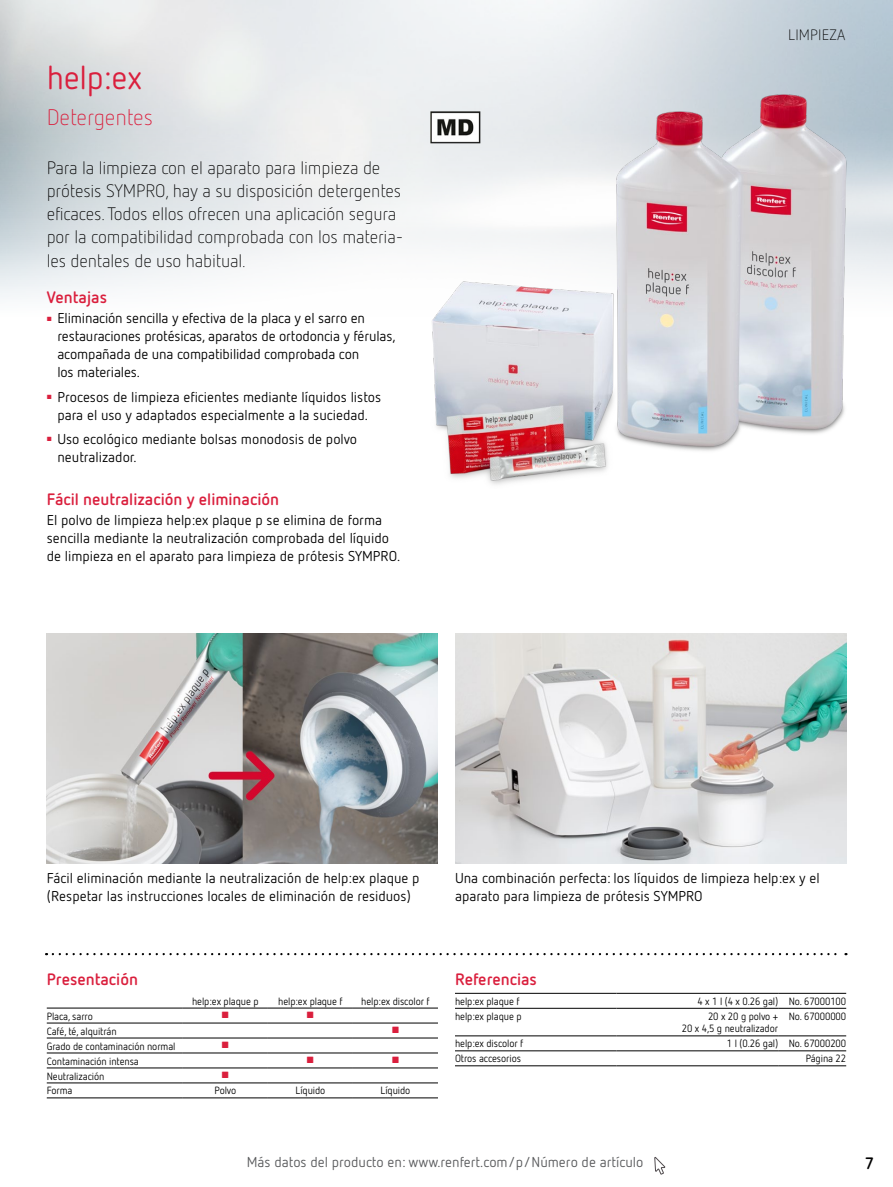
<style>
.page{position:relative;width:893px;height:1187px;background:#fff}
.page>*{position:absolute;margin:0;border:0;box-sizing:border-box;transform-origin:0 0}
.t1{font:33px "Netto Pro";letter-spacing:-.01em;color:#da1f3d}
.t2{font:300 22.5px "Netto Pro";letter-spacing:-.01em;color:#da1f3d}
.t3{font:300 18px/23.2px "Netto Pro";letter-spacing:-.01em;color:#000}
.t4{font:700 16.5px "Netto Pro";color:#da1f3d}
.t5{font:700 16.5px "Netto Pro";color:#000}
.t6{font:300 15px "Netto Pro";letter-spacing:.01em;color:#000}
.t7{font:14.25px/18px "Netto Pro";color:#000}
.t8{font:14.25px "Netto Pro";color:#58595b}
.t9{font:10.5px/12.6px "Netto Pro";letter-spacing:-.01em;color:#000;text-align:right;scale:.96 1}
.t10{font:9px "Netto Pro";color:#da1f3d}
</style>
<div class="page">
<hr style="left:47px;top:1007px;width:136px;height:1px;background:#000">
<hr style="left:183px;top:1007px;width:85px;height:1px;background:#000">
<hr style="left:47px;top:1022px;width:136px;height:1px;background:#000">
<hr style="left:183px;top:1022px;width:85px;height:1px;background:#000">
<hr style="left:268px;top:1007px;width:85px;height:1px;background:#000">
<hr style="left:353px;top:1007px;width:85px;height:1px;background:#000">
<hr style="left:268px;top:1022px;width:85px;height:1px;background:#000">
<hr style="left:353px;top:1022px;width:85px;height:1px;background:#000">
<hr style="left:47px;top:1037px;width:136px;height:1px;background:#000">
<hr style="left:183px;top:1037px;width:85px;height:1px;background:#000">
<hr style="left:268px;top:1037px;width:85px;height:1px;background:#000">
<hr style="left:353px;top:1037px;width:85px;height:1px;background:#000">
<hr style="left:47px;top:1052px;width:136px;height:1px;background:#000">
<hr style="left:183px;top:1052px;width:85px;height:1px;background:#000">
<hr style="left:47px;top:1067px;width:136px;height:1px;background:#000">
<hr style="left:183px;top:1067px;width:85px;height:1px;background:#000">
<hr style="left:47px;top:1082px;width:136px;height:1px;background:#000">
<hr style="left:183px;top:1082px;width:85px;height:1px;background:#000">
<hr style="left:47px;top:1097px;width:136px;height:1px;background:#000">
<hr style="left:183px;top:1097px;width:85px;height:1px;background:#000">
<hr style="left:268px;top:1052px;width:85px;height:1px;background:#000">
<hr style="left:353px;top:1052px;width:85px;height:1px;background:#000">
<hr style="left:268px;top:1067px;width:85px;height:1px;background:#000">
<hr style="left:353px;top:1067px;width:85px;height:1px;background:#000">
<hr style="left:268px;top:1082px;width:85px;height:1px;background:#000">
<hr style="left:353px;top:1082px;width:85px;height:1px;background:#000">
<hr style="left:268px;top:1097px;width:85px;height:1px;background:#000">
<hr style="left:353px;top:1097px;width:85px;height:1px;background:#000">
<svg style="left:654px;top:1157px;width:12px;height:18px"></svg>
<img style="left:387px;top:28px;width:506px;height:457px">
<img style="left:47px;top:633px;width:391px;height:230px">
<img style="left:455px;top:633px;width:391px;height:230px">
<hr style="left:455px;top:992px;width:162px;height:1px;background:#000">
<hr style="left:617px;top:992px;width:161px;height:1px;background:#000">
<hr style="left:778px;top:992px;width:68px;height:1px;background:#000">
<hr style="left:455px;top:1007px;width:162px;height:1px;background:#000">
<hr style="left:617px;top:1007px;width:161px;height:1px;background:#000">
<hr style="left:778px;top:1007px;width:68px;height:1px;background:#000">
<hr style="left:455px;top:1035px;width:162px;height:1px;background:#000">
<hr style="left:617px;top:1035px;width:161px;height:1px;background:#000">
<hr style="left:778px;top:1035px;width:68px;height:1px;background:#000">
<hr style="left:455px;top:1050px;width:162px;height:1px;background:#000">
<hr style="left:455px;top:1065px;width:162px;height:1px;background:#000">
<hr style="left:617px;top:1050px;width:161px;height:1px;background:#000">
<hr style="left:778px;top:1050px;width:68px;height:1px;background:#000">
<hr style="left:617px;top:1065px;width:161px;height:1px;background:#000">
<hr style="left:778px;top:1065px;width:68px;height:1px;background:#000">
<svg style="left:53px;top:953px;width:793px;height:2px"></svg>
<h1 class="t1" style="left:47px;top:57px;width:97px">help:ex</h1>
<h2 class="t2" style="left:47px;top:103px;width:108px">Detergentes</h2>
<p class="t3" style="left:47px;top:155px;width:358px">Para la limpieza con el aparato para limpieza de prótesis SYMPRO, hay a su disposición detergentes eficaces. Todos ellos ofrecen una aplicación segura por la compatibilidad comprobada con los materia&shy;les dentales de uso habitual.</p>
<p class="t4" style="left:47px;top:286px;width:62px">Ventajas</p>
<p class="t7" style="left:57px;top:309px;width:340px;text-indent:-11px"><sup>■</sup> Eliminación sencilla y efectiva de la placa y el sarro en restauraciones protésicas, aparatos de ortodoncia y férulas, acompañada de una compatibilidad comprobada con<br>los materiales.</p>
<p class="t7" style="left:47px;top:387px;width:336px;text-align:center"><sup>■</sup> Procesos de limpieza eficientes mediante líquidos listos para el uso y adaptados especialmente a la suciedad.</p>
<p class="t7" style="left:57px;top:429px;width:301px;text-indent:-11px"><sup>■</sup> Uso ecológico mediante bolsas monodosis de polvo neutralizador.</p>
<p class="t4" style="left:47px;top:488px;width:234px">Fácil neutralización y eliminación</p>
<p class="t7" style="left:47px;top:510px;width:355px">El polvo de limpieza help:ex plaque p se elimina de forma sencilla mediante la neutralización comprobada del líquido de limpieza en el aparato para limpieza de prótesis SYMPRO.</p>
<p class="t6" style="left:788px;top:25px;width:59px">LIMPIEZA</p>
<p class="t7" style="left:47px;top:868px;width:374px">Fácil eliminación mediante la neutralización de help:ex plaque p (Respetar las instrucciones locales de eliminación de residuos)</p>
<p class="t7" style="left:455px;top:868px;width:366px">Una combinación perfecta: los líquidos de limpieza help:ex y el aparato para limpieza de prótesis SYMPRO</p>
<p class="t4" style="left:47px;top:968px;width:93px">Presentación</p>
<p class="t9" style="left:192px;top:994px;width:71px">help:ex plaque p</p>
<p class="t9" style="left:278px;top:994px;width:69px">help:ex plaque f</p>
<p class="t9" style="left:361px;top:994px;width:73px">help:ex discolor f</p>
<p class="t9" style="left:47px;top:1009px;width:50px">Placa, sarro</p>
<p class="t10" style="left:222px;top:1009px;width:9px">■</p>
<p class="t10" style="left:307px;top:1009px;width:9px">■</p>
<p class="t9" style="left:47px;top:1024px;width:74px">Café, té, alquitrán</p>
<p class="t10" style="left:392px;top:1024px;width:9px">■</p>
<p class="t9" style="left:47px;top:1039px;width:136px">Grado de contaminación normal</p>
<p class="t10" style="left:222px;top:1039px;width:9px">■</p>
<p class="t9" style="left:47px;top:1054px;width:98px">Contaminación intensa</p>
<p class="t10" style="left:307px;top:1054px;width:9px">■</p>
<p class="t10" style="left:392px;top:1054px;width:9px">■</p>
<p class="t9" style="left:47px;top:1069px;width:61px">Neutralización</p>
<p class="t10" style="left:222px;top:1069px;width:9px">■</p>
<p class="t9" style="left:47px;top:1084px;width:28px">Forma</p>
<p class="t9" style="left:214px;top:1084px;width:24px">Polvo</p>
<p class="t9" style="left:295px;top:1084px;width:33px">Líquido</p>
<p class="t9" style="left:380px;top:1084px;width:33px">Líquido</p>
<p class="t4" style="left:455px;top:968px;width:84px">Referencias</p>
<p class="t9" style="left:455px;top:994px;width:69px">help:ex plaque f</p>
<p class="t9" style="left:697px;top:994px;width:156px">4 x 1 l (4 x 0.26 gal) No. 67000100</p>
<p class="t9" style="left:455px;top:1009px;width:71px">help:ex plaque p</p>
<p class="t9" style="left:682px;top:1009px;width:102px">20 x 20 g polvo +<br>20 x 4,5 g neutralizador</p>
<p class="t9" style="left:789px;top:1009px;width:61px">No. 67000000</p>
<p class="t9" style="left:455px;top:1036px;width:73px">help:ex discolor f</p>
<p class="t9" style="left:727px;top:1036px;width:126px">1 l (0.26 gal) No. 67000200</p>
<p class="t9" style="left:455px;top:1051px;width:70px">Otros accesorios</p>
<p class="t9" style="left:806px;top:1051px;width:44px">Página 22</p>
<p class="t8" style="left:247px;top:1152px;width:398px">Más datos del producto en: www.renfert.com/p/Número de artículo</p>
<p class="t5" style="left:865px;top:1151px;width:10px">7</p>
</div>
